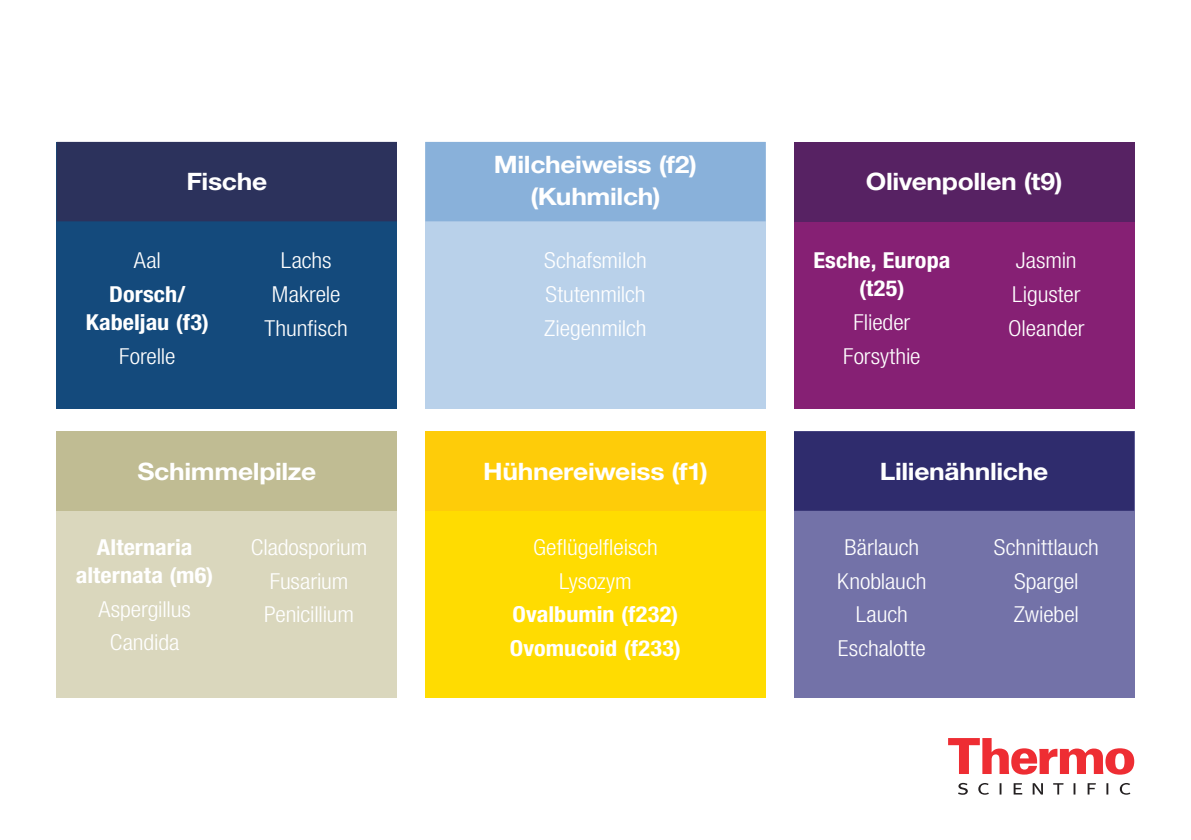
<style>
.page{position:relative;width:1191px;height:840px;background:#fff}
.page>*{position:absolute;margin:0;border:0;box-sizing:border-box;transform-origin:0 0}
.t1{font:700 24px/32px "Helvetica Neue LT Std";letter-spacing:-.015em;color:#fff;text-align:center;scale:1.1 1}
.t2{font:300 condensed 22px/33.6px "Helvetica Neue LT Std";letter-spacing:-.005em;color:#fff;text-align:center;scale:1.1 1}
.t3{font:700 condensed 22px/28px "Helvetica Neue LT Std";color:#fff;text-align:center;scale:1.1 1}
</style>
<div class="page">
<div style="left:425px;top:142px;width:340px;height:266px;background:#b9d1ea"></div>
<div style="left:57px;top:142px;width:340px;height:266px;background:#144a7c"></div>
<svg style="left:948px;top:738px;width:186px;height:36px"></svg>
<svg style="left:958px;top:782px;width:172px;height:12px"></svg>
<div style="left:57px;top:142px;width:340px;height:79px;background:#2c325c"></div>
<div style="left:425px;top:142px;width:340px;height:79px;background:#89b1da"></div>
<div style="left:425px;top:431px;width:340px;height:266px;background:#ffdc01"></div>
<div style="left:425px;top:431px;width:340px;height:79px;background:#fecc09"></div>
<div style="left:57px;top:431px;width:340px;height:266px;background:#dad7bd"></div>
<div style="left:57px;top:431px;width:340px;height:79px;background:#c0bc93"></div>
<div style="left:794px;top:142px;width:340px;height:266px;background:#862074"></div>
<div style="left:794px;top:142px;width:340px;height:79px;background:#572263"></div>
<div style="left:794px;top:431px;width:340px;height:266px;background:#7372a8"></div>
<div style="left:794px;top:431px;width:340px;height:79px;background:#2f2c6d"></div>
<p class="t1" style="left:186px;top:165px;width:75px">Fische</p>
<p class="t2" style="left:134px;top:243px;width:26px">Aal</p>
<p class="t3" style="left:86px;top:280px;width:113px">Dorsch/<br>Kabeljau (f3)</p>
<p class="t2" style="left:119px;top:339px;width:53px">Forelle</p>
<p class="t2" style="left:264px;top:243px;width:77px">Lachs<br>Makrele<br>Thunfisch</p>
<p class="t1" style="left:137px;top:454px;width:164px">Schimmelpilze</p>
<p class="t3" style="left:76px;top:532px;width:127px">Alternaria alternata (m6)</p>
<p class="t2" style="left:98px;top:591px;width:85px">Aspergillus<br>Candida</p>
<p class="t2" style="left:251px;top:530px;width:107px">Cladosporium<br>Fusarium<br>Penicillium</p>
<p class="t1" style="left:494px;top:148px;width:186px">Milcheiweiss (f2) (Kuhmilch)</p>
<p class="t2" style="left:544px;top:243px;width:95px;text-align:justify">Schafsmilch Stutenmilch Ziegenmilch</p>
<p class="t1" style="left:483px;top:454px;width:206px">Hühnereiweiss (f1)</p>
<p class="t2" style="left:533px;top:530px;width:115px">Geflügelfleisch<br>Lysozym</p>
<p class="t3" style="left:510px;top:597px;width:157px;line-height:33.6px;text-align:left">Ovalbumin (f232)<br>Ovomucoid (f233)</p>
<p class="t1" style="left:865px;top:165px;width:180px">Olivenpollen (t9)</p>
<p class="t3" style="left:813px;top:246px;width:126px">Esche, Europa (t25)</p>
<p class="t2" style="left:843px;top:305px;width:72px">Flieder<br>Forsythie</p>
<p class="t2" style="left:1008px;top:243px;width:71px">Jasmin<br>Liguster<br>Oleander</p>
<p class="t1" style="left:880px;top:454px;width:154px">Lilienähnliche</p>
<p class="t2" style="left:837px;top:530px;width:83px">Bärlauch<br>Knoblauch<br>Lauch<br>Eschalotte</p>
<p class="t2" style="left:994px;top:530px;width:97px">Schnittlauch<br>Spargel<br>Zwiebel</p>
</div>
